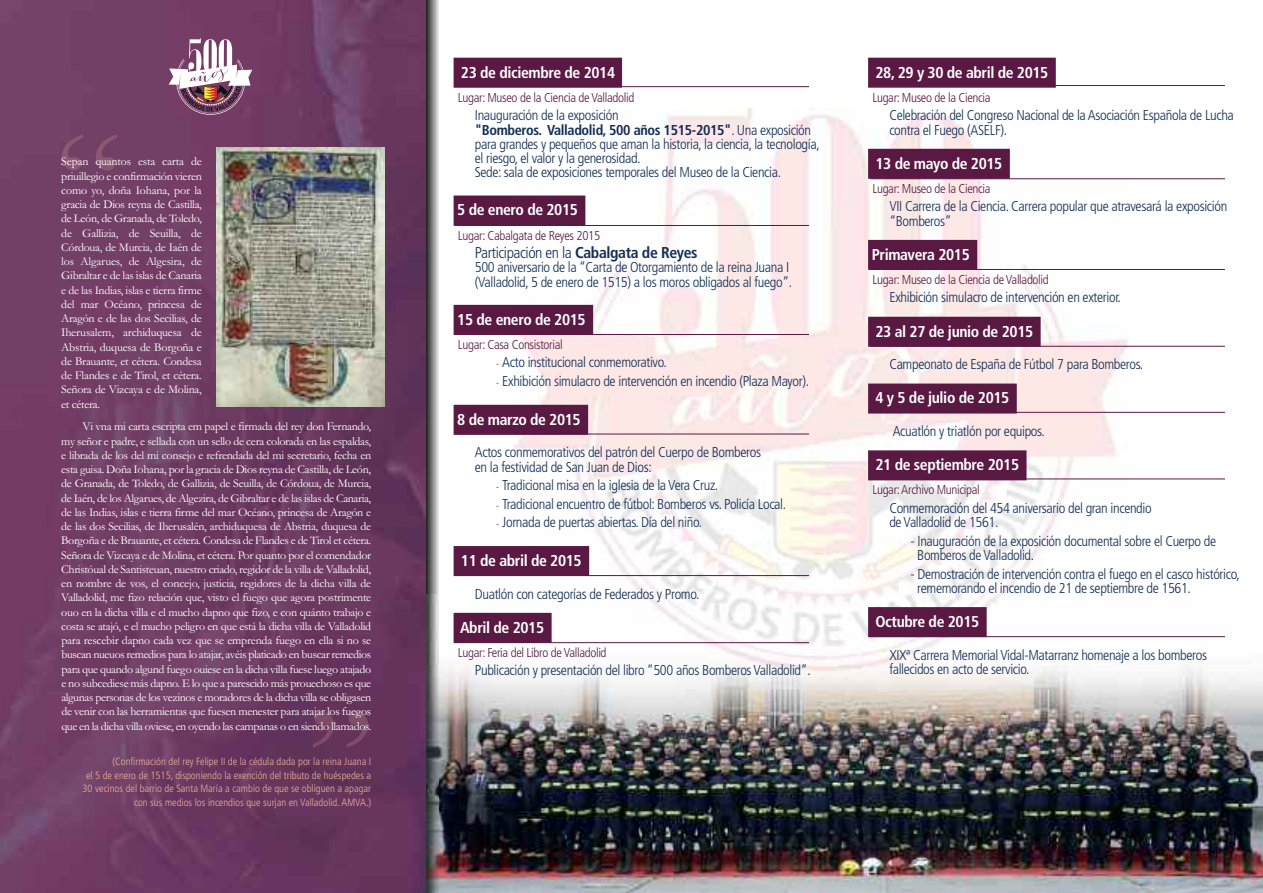
<style>
.page{position:relative;width:1263px;height:893px;background:#fff}
.page>*{position:absolute;margin:0;border:0;box-sizing:border-box;transform-origin:0 0}
.t1{font:700 condensed 15.75px "Frutiger";letter-spacing:-.025em;color:#fff}
.t2{font:300 condensed 15.75px "Frutiger";letter-spacing:-.025em;color:#122e54}
.t3{font:300 condensed 14.25px/14.2px "Frutiger";letter-spacing:-.025em;color:#122e54}
.t4{font:300 condensed 12.9px "Frutiger";letter-spacing:-.025em;color:#5a1943}
.t5{font:12px/14.2px "Garamond";letter-spacing:-.03em;color:#fff;text-align:justify}
.t6{font:300 condensed 10.5px/13.5px "Frutiger";color:#e9ae98;text-align:right}
.s1{color:#5a1943}
.s2{font-weight:700}
.s3{font-size:10.05px;color:#5a1943}
</style>
<div class="page">
<img style="left:438px;top:594px;width:825px;height:299px">
<img style="left:0;top:0;width:438px;height:893px">
<img style="left:62px;top:135px;width:55px;height:35px">
<img style="left:313px;top:711px;width:55px;height:36px">
<img style="left:515px;top:108px;width:614px;height:562px">
<div style="left:454px;top:58px;width:168px;height:30px;background:#5a1943"></div>
<div style="left:454px;top:196px;width:131px;height:30px;background:#5a1943"></div>
<div style="left:454px;top:305px;width:139px;height:30px;background:#5a1943"></div>
<div style="left:454px;top:405px;width:134px;height:30px;background:#5a1943"></div>
<div style="left:454px;top:546px;width:135px;height:30px;background:#5a1943"></div>
<div style="left:454px;top:613px;width:98px;height:30px;background:#5a1943"></div>
<div style="left:868px;top:58px;width:188px;height:30px;background:#5a1943"></div>
<div style="left:868px;top:149px;width:142px;height:30px;background:#5a1943"></div>
<div style="left:868px;top:240px;width:109px;height:30px;background:#5a1943"></div>
<div style="left:868px;top:317px;width:173px;height:30px;background:#5a1943"></div>
<div style="left:868px;top:384px;width:149px;height:30px;background:#5a1943"></div>
<div style="left:868px;top:450px;width:158px;height:30px;background:#5a1943"></div>
<div style="left:868px;top:607px;width:119px;height:30px;background:#5a1943"></div>
<hr style="left:454px;top:86px;width:355px;height:1px;background:#5a1943">
<hr style="left:454px;top:225px;width:355px;height:1px;background:#5a1943">
<hr style="left:454px;top:334px;width:355px;height:1px;background:#5a1943">
<hr style="left:454px;top:434px;width:355px;height:1px;background:#5a1943">
<hr style="left:454px;top:575px;width:355px;height:1px;background:#5a1943">
<hr style="left:454px;top:642px;width:355px;height:1px;background:#5a1943">
<hr style="left:870px;top:479px;width:355px;height:1px;background:#5a1943">
<hr style="left:870px;top:636px;width:355px;height:1px;background:#5a1943">
<hr style="left:870px;top:412px;width:355px;height:1px;background:#5a1943">
<hr style="left:870px;top:346px;width:355px;height:1px;background:#5a1943">
<hr style="left:870px;top:269px;width:355px;height:1px;background:#5a1943">
<hr style="left:870px;top:178px;width:355px;height:1px;background:#5a1943">
<hr style="left:870px;top:85px;width:355px;height:1px;background:#5a1943">
<svg style="left:169px;top:38px;width:83px;height:77px"></svg>
<img style="left:217px;top:148px;width:168px;height:258px">
<p class="t5" style="left:61px;top:154px;width:142px">Sepan quantos esta carta de priuillegio e confirmación vieren como yo, doña Iohana, por la gracia de Dios reyna de Castilla, de León, de Granada, de Toledo, de Gallizia, de Seuilla, de Córdoua, de Murcia, de Iaén de los Algarues, de Algesira, de Gibraltar e de las islas de Canaria e de las Indias, islas e tierra firme del mar Océano, princesa de Aragón e de las dos Secilias, de Iherusalem, archiduquesa de Abstria, duquesa de Borgoña e de Brauante, et cétera. Condesa de Flandes e de Tirol, et cétera.<br>Señora de Vizcaya e de Molina, et cétera.</p>
<p class="t5" style="left:61px;top:419px;width:312px;text-indent:21px">Vi vna mi carta escripta em papel e firmada del rey don Fernando, my señor e padre, e sellada con un sello de cera colorada en las espaldas, e librada de los del mi consejo e refrendada del mi secretario, fecha en esta guisa. Doña Iohana, por la gracia de Dios reyna de Castilla, de León, de Granada, de Toledo, de Gallizia, de Seuilla, de Córdoua, de Murcia, de Iaén, de los Algarues, de Algezira, de Gibraltar e de las islas de Canaria, de las Indias, islas e tierra firme del mar Océano, princesa de Aragón e de las dos Secilias, de Iherusalén, archiduquesa de Abstria, duquesa de Borgoña e de Brauante, et cétera. Condesa de Flandes e de Tirol et cétera.<br>Señora de Vizcaya e de Molina, et cétera. Por quanto por el comendador Christóual de Santisteuan, nuestro criado, regidor de la villa de Valladolid, en nombre de vos, el concejo, justicia, regidores de la dicha villa de Valladolid, me fizo relación que, visto el fuego que agora postrimente ouo en la dicha villa e el mucho dapno que fizo, e con quánto trabajo e costa se atajó, e el mucho peligro en que está la dicha villa de Valladolid para rescebir dapno cada vez que se emprenda fuego en ella si no se buscan nueuos remedios para lo atajar, avéis platicado en buscar remedios para que quando algund fuego ouiese en la dicha villa fuese luego atajado e no subcediese más dapno. E lo que a parescido más prouechoso es que algunas personas de los vezinos e moradores de la dicha villa se obligasen de venir con las herramientas que fuesen menester para atajar los fuegos que en la dicha villa oviese, en oyendo las campanas o en siendo llamados.</p>
<p class="t6" style="left:83px;top:756px;width:290px">(Confirmación del rey Felipe II de la cédula dada por la reina Juana I<br>el 5 de enero de 1515, disponiendo la exención del tributo de huéspedes a 30 vecinos del barrio de Santa María a cambio de que se obliguen a apagar con sus medios los incendios que surjan en Valladolid. AMVA.)</p>
<h1 class="t1" style="left:461px;top:66px;width:163px">23 de diciembre de 2014<span class="s1">..</span></h1>
<p class="t4" style="left:458px;top:92px;width:178px">Lugar: Museo de la Ciencia de Valladolid</p>
<p class="t3" style="left:475px;top:109px;width:346px">Inauguración de la exposición<br><span class="s2">"Bomberos. Valladolid, 500 años 1515-2015"</span>. Una exposición para grandes y pequeños que aman la historia, la ciencia, la tecnología, el riesgo, el valor y la generosidad.<br>Sede: sala de exposiciones temporales del Museo de la Ciencia.</p>
<h1 class="t1" style="left:457px;top:204px;width:130px">5 de enero de 2015<span class="s1">..</span></h1>
<p class="t4" style="left:458px;top:230px;width:144px">Lugar: Cabalgata de Reyes 2015</p>
<h1 class="t2" style="left:475px;top:246px;width:224px">Participación en la <span class="s2">Cabalgata de Reyes</span></h1>
<p class="t3" style="left:475px;top:261px;width:319px">500 aniversario de la “Carta de Otorgamiento de la reina Juana I (Valladolid, 5 de enero de 1515) a los moros obligados al fuego”.</p>
<h1 class="t1" style="left:457px;top:313px;width:137px">15 de enero de 2015<span class="s1">..</span></h1>
<p class="t4" style="left:458px;top:339px;width:106px">Lugar: Casa Consistorial</p>
<p class="t3" style="left:496px;top:356px;width:172px"><span class="s3">-</span> Acto institucional conmemorativo.</p>
<p class="t3" style="left:496px;top:375px;width:315px"><span class="s3">-</span> Exhibición simulacro de intervención en incendio (Plaza Mayor).</p>
<h1 class="t1" style="left:457px;top:413px;width:132px">8 de marzo de 2015<span class="s1">..</span></h1>
<p class="t3" style="left:475px;top:446px;width:288px">Actos conmemorativos del patrón del Cuerpo de Bomberos en la festividad de San Juan de Dios:</p>
<p class="t3" style="left:496px;top:479px;width:224px"><span class="s3">-</span> Tradicional misa en la iglesia de la Vera Cruz.</p>
<p class="t3" style="left:496px;top:498px;width:292px"><span class="s3">-</span> Tradicional encuentro de fútbol: Bomberos vs. Policía Local.</p>
<p class="t3" style="left:496px;top:516px;width:208px"><span class="s3">-</span> Jornada de puertas abiertas. Día del niño.</p>
<h1 class="t1" style="left:461px;top:554px;width:130px">11 de abril de 2015<span class="s1">..</span></h1>
<p class="t3" style="left:475px;top:588px;width:226px">Duatlón con categorías de Federados y Promo.</p>
<h1 class="t1" style="left:460px;top:621px;width:93px">Abril de 2015<span class="s1">..</span></h1>
<p class="t4" style="left:458px;top:647px;width:150px">Lugar: Feria del Libro de Valladolid</p>
<p class="t3" style="left:475px;top:664px;width:337px">Publicación y presentación del libro “500 años Bomberos Valladolid”.</p>
<h1 class="t1" style="left:875px;top:66px;width:182px">28, 29 y 30 de abril de 2015<span class="s1">..</span></h1>
<p class="t4" style="left:872px;top:92px;width:120px">Lugar: Museo de la Ciencia</p>
<p class="t3" style="left:889px;top:109px;width:346px">Celebración del Congreso Nacional de la Asociación Española de Lucha contra el Fuego (ASELF).</p>
<h1 class="t1" style="left:875px;top:157px;width:136px">13 de mayo de 2015<span class="s1">..</span></h1>
<p class="t4" style="left:872px;top:183px;width:120px">Lugar: Museo de la Ciencia</p>
<p class="t3" style="left:889px;top:200px;width:339px">VII Carrera de la Ciencia. Carrera popular que atravesará la exposición “Bomberos”</p>
<h1 class="t1" style="left:872px;top:248px;width:107px">Primavera 2015<span class="s1">..</span></h1>
<p class="t4" style="left:872px;top:274px;width:178px">Lugar: Museo de la Ciencia de Valladolid</p>
<p class="t3" style="left:889px;top:292px;width:233px">Exhibición simulacro de intervención en exterior.</p>
<h1 class="t1" style="left:875px;top:325px;width:167px">23 al 27 de junio de 2015<span class="s1">..</span></h1>
<p class="t3" style="left:889px;top:358px;width:255px">Campeonato de España de Fútbol 7 para Bomberos.</p>
<h1 class="t1" style="left:875px;top:392px;width:143px">4 y 5 de julio de 2015<span class="s1">..</span></h1>
<p class="t3" style="left:893px;top:425px;width:154px">Acuatlón y triatlón por equipos.</p>
<h1 class="t1" style="left:875px;top:458px;width:153px">21 de septiembre 2015<span class="s1">..</span></h1>
<p class="t4" style="left:872px;top:485px;width:109px">Lugar:Archivo Municipal</p>
<p class="t3" style="left:889px;top:502px;width:264px">Conmemoración del 454 aniversario del gran incendio de Valladolid de 1561.</p>
<p class="t3" style="left:917px;top:535px;width:300px;text-indent:-7px"><span class="s1">-</span> Inauguración de la exposición documental sobre el Cuerpo de<br>Bomberos de Valladolid.</p>
<p class="t3" style="left:917px;top:568px;width:324px;text-indent:-7px"><span class="s1">-</span> Demostración de intervención contra el fuego en el casco histórico, rememorando el incendio de 21 de septiembre de 1561.</p>
<h1 class="t1" style="left:875px;top:615px;width:113px">Octubre de 2015<span class="s1">..</span></h1>
<p class="t3" style="left:889px;top:649px;width:319px">XIXª Carrera Memorial Vidal-Matarranz homenaje a los bomberos fallecidos en acto de servicio.</p>
</div>
